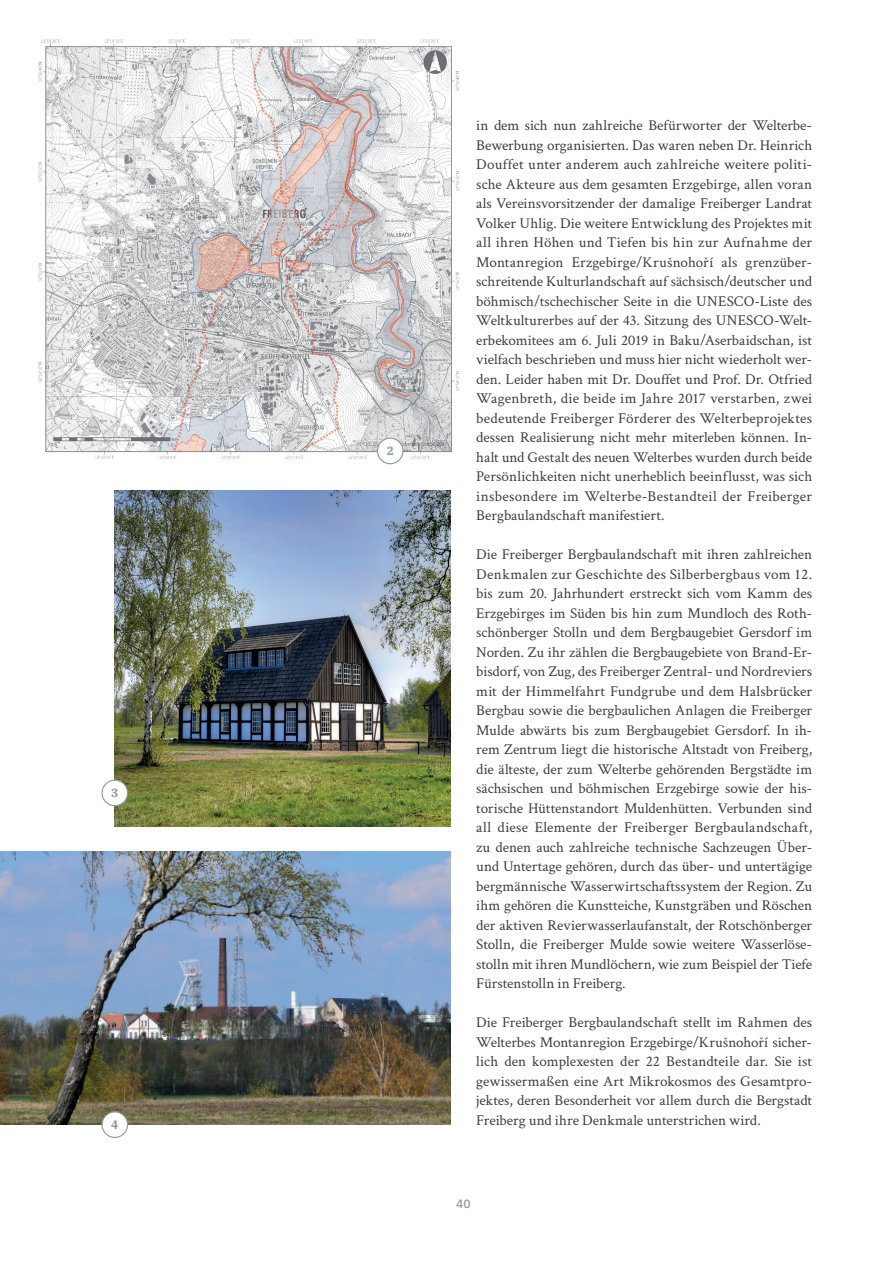
<style>
.page{position:relative;width:893px;height:1263px;background:#fff}
.page>*{position:absolute;margin:0;border:0;box-sizing:border-box;transform-origin:0 0}
.t1{font:15px/19.5px "Crimson Text";color:#3e3e3f;text-align:justify}
.t2{font:700 12px "IBM Plex Serif";color:#8b98a0}
.t3{font:500 12px "IBM Plex Sans";color:#8b98a0}
</style>
<div class="page">
<img style="left:38px;top:39px;width:421px;height:426px">
<img style="left:115px;top:491px;width:336px;height:335px">
<div style="left:102px;top:780px;width:26px;height:26px;background:#fff;border-radius:50%"></div>
<div style="left:101px;top:780px;width:27px;height:26px;border:1px solid #8b98a0;border-radius:50%"></div>
<div style="left:377px;top:438px;width:26px;height:26px;background:#fff;border-radius:50%"></div>
<div style="left:377px;top:438px;width:26px;height:26px;border:1px solid #8b98a0;border-radius:50%"></div>
<img style="left:0;top:852px;width:451px;height:273px">
<div style="left:102px;top:1112px;width:26px;height:25px;background:#fff;border-radius:50%"></div>
<div style="left:101px;top:1111px;width:27px;height:27px;border:1px solid #8b98a0;border-radius:50%"></div>
<p class="t2" style="left:111px;top:783px;width:9px">3</p>
<p class="t2" style="left:111px;top:1115px;width:9px">4</p>
<p class="t2" style="left:387px;top:441px;width:9px">2</p>
<p class="t1" style="left:476px;top:115px;width:337px">in dem sich nun zahlreiche Befürworter der Welterbe-Bewerbung organisierten. Das waren neben Dr. Heinrich Douffet unter anderem auch zahlreiche weitere politi&shy;sche Akteure aus dem gesamten Erzgebirge, allen voran als Vereinsvorsitzender der damalige Freiberger Landrat Volker Uhlig. Die weitere Entwicklung des Projektes mit all ihren Höhen und Tiefen bis hin zur Aufnahme der Montanregion Erzgebirge/Krušnohoří als grenzüber&shy;schreitende Kulturlandschaft auf sächsisch/deutscher und böhmisch/tschechischer Seite in die UNESCO-Liste des Weltkulturerbes auf der 43. Sitzung des UNESCO-Welt&shy;erbekomitees am 6. Juli 2019 in Baku/Aserbaidschan, ist vielfach beschrieben und muss hier nicht wiederholt wer&shy;den. Leider haben mit Dr. Douffet und Prof. Dr. Otfried Wagenbreth, die beide im Jahre 2017 verstarben, zwei bedeutende Freiberger Förderer des Welterbeprojektes dessen Realisierung nicht mehr miterleben können. In&shy;halt und Gestalt des neuen Welterbes wurden durch beide Persönlichkeiten nicht unerheblich beeinflusst, was sich insbesondere im Welterbe-Bestandteil der Freiberger Bergbaulandschaft manifestiert.</p>
<p class="t1" style="left:476px;top:544px;width:337px">Die Freiberger Bergbaulandschaft mit ihren zahlreichen Denkmalen zur Geschichte des Silberbergbaus vom 12. bis zum 20. Jahrhundert erstreckt sich vom Kamm des Erzgebirges im Süden bis hin zum Mundloch des Roth&shy;schönberger Stolln und dem Bergbaugebiet Gersdorf im Norden. Zu ihr zählen die Bergbaugebiete von Brand-Er&shy;bisdorf, von Zug, des Freiberger Zentral- und Nordreviers mit der Himmelfahrt Fundgrube und dem Halsbrücker Bergbau sowie die bergbaulichen Anlagen die Freiberger Mulde abwärts bis zum Bergbaugebiet Gersdorf. In ih&shy;rem Zentrum liegt die historische Altstadt von Freiberg, die älteste, der zum Welterbe gehörenden Bergstädte im sächsischen und böhmischen Erzgebirge sowie der his&shy;torische Hüttenstandort Muldenhütten. Verbunden sind all diese Elemente der Freiberger Bergbaulandschaft, zu denen auch zahlreiche technische Sachzeugen Über&shy;und Untertage gehören, durch das über- und untertägige bergmännische Wasserwirtschaftssystem der Region. Zu ihm gehören die Kunstteiche, Kunstgräben und Röschen der aktiven Revierwasserlaufanstalt, der Rotschönberger Stolln, die Freiberger Mulde sowie weitere Wasserlöse&shy;stolln mit ihren Mundlöchern, wie zum Beispiel der Tiefe Fürstenstolln in Freiberg.</p>
<p class="t1" style="left:476px;top:1012px;width:337px">Die Freiberger Bergbaulandschaft stellt im Rahmen des Welterbes Montanregion Erzgebirge/Krušnohoří sicher&shy;lich den komplexesten der 22 Bestandteile dar. Sie ist gewissermaßen eine Art Mikrokosmos des Gesamtpro&shy;jektes, deren Besonderheit vor allem durch die Bergstadt Freiberg und ihre Denkmale unterstrichen wird.</p>
<p class="t3" style="left:456px;top:1194px;width:16px">40</p>
</div>
